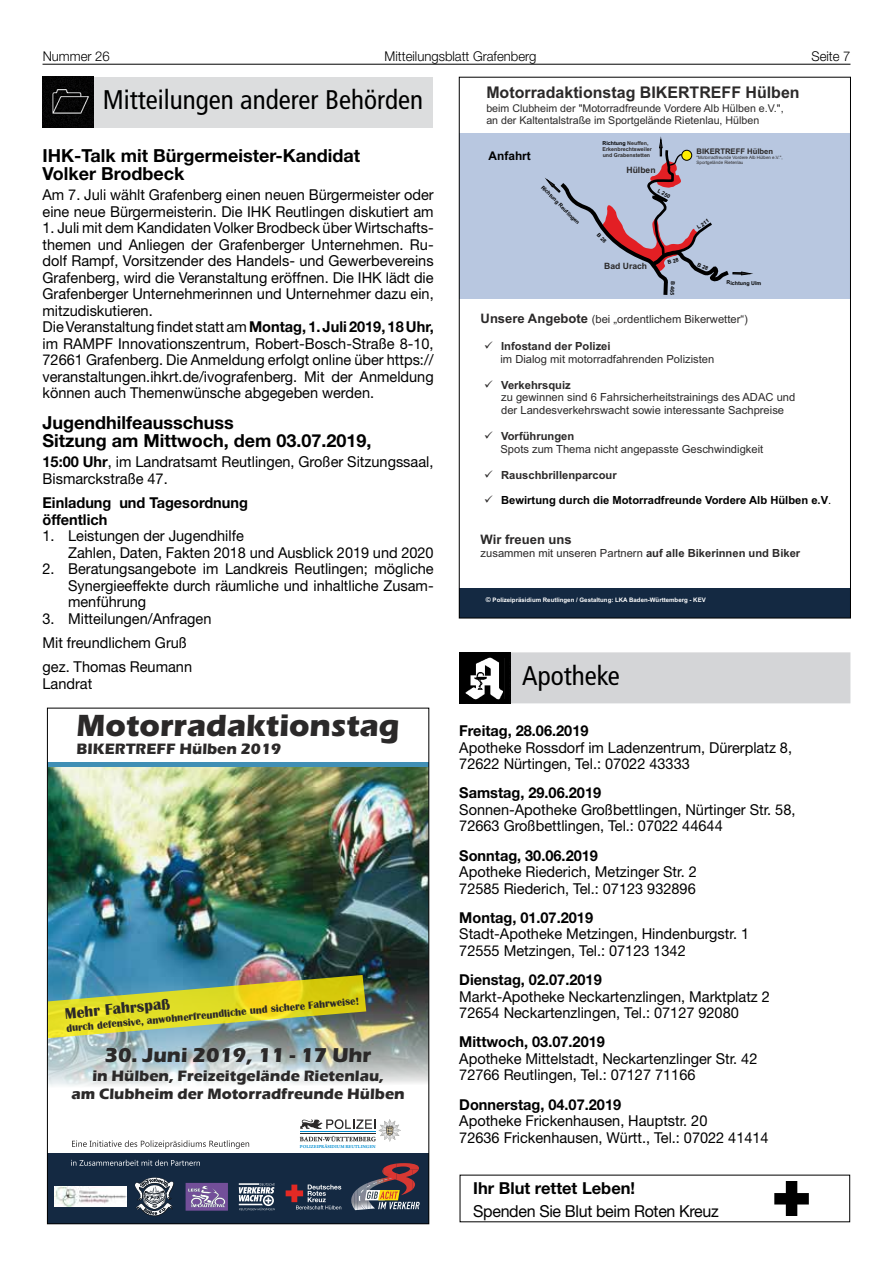
<style>
.page{position:relative;width:893px;height:1263px;background:#fff}
.page>*{position:absolute;margin:0;border:0;box-sizing:border-box;transform-origin:0 0}
.t1{font:700 31.8px "Eras ITC";color:#2b2929}
.t2{font:condensed 27px "Frutiger";color:#000}
.t3{font:700 20.85px "Eras ITC";color:#2b2929}
.t4{font:700 18px/18px "Helvetica Neue";color:#000}
.t5{font:16.5px "Helvetica Neue";letter-spacing:-.02em;color:#000}
.t6{font:700 16.5px "Helvetica Neue";color:#000}
.t7{font:700 16.05px "Arial";color:#2b2929}
.t8{font:700 15.9px "Britannic";color:#2b2929}
.t9{font:700 15.6px/17.9px "Eras ITC";color:#2b2929;text-align:center}
.t10{font:15px/16.5px "Helvetica Neue";color:#000}
.t11{font:700 15px/16.5px "Helvetica Neue";color:#000}
.t12{font:300 13.5px "Helvetica Neue";color:#000}
.t13{font:700 13.05px "Arial";color:#2b2929}
.t14{font:700 12px "Arial";color:#000}
.t15{font:11.25px/12.9px "Arial";color:#2b2929}
.t16{font:700 11.25px "Arial";color:#000}
.t17{font:700 11.25px "Arial";color:#2b2929}
.t18{font:10.8px/12px "Arial";color:#2b2929}
.t19{font:700 10.65px "Britannic";color:#2b2929}
.t20{font:700 8.7px "Arial";color:#2b2929}
.t21{font:700 7.8px "Arial";color:#2b2929}
.t22{font:700 6.15px "Arial";color:#fff}
.t23{font:700 5.4px/6px "Arial";letter-spacing:-.01em;color:#2b2929}
.t24{font:700 5.4px "Arial";color:#000}
.t25{font:4.8px "Arno Pro";color:#008cd1}
.t26{font:4.5px/5.1px "Arial";color:#2b2929}
.s1{font-weight:700}
.s2{color:#000}
.s3{font-weight:700;font-size:13.05px}
.s4{font-weight:400}
.s5{font-size:6.9px}
</style>
<div class="page">
<hr style="left:43px;top:64px;width:807px;height:1px;background:#000">
<div style="left:94px;top:77px;width:339px;height:51px;background:#dcddde"></div>
<img style="left:43px;top:77px;width:51px;height:51px">
<div style="left:48px;top:1153px;width:381px;height:71px;background:#142942"></div>
<img style="left:49px;top:766px;width:378px;height:436px">
<svg style="left:300px;top:1119px;width:101px;height:22px"></svg>
<svg style="left:72px;top:1140px;width:177px;height:9px"></svg>
<svg style="left:71px;top:1160px;width:129px;height:6px"></svg>
<hr style="left:47px;top:762px;width:382px;height:4px;background:#408fb5">
<img style="left:49px;top:975px;width:317px;height:63px">
<svg style="left:131px;top:1176px;width:45px;height:40px"></svg>
<svg style="left:186px;top:1183px;width:42px;height:28px"></svg>
<svg style="left:286px;top:1184px;width:55px;height:25px"></svg>
<svg style="left:239px;top:1183px;width:36px;height:27px"></svg>
<img style="left:358px;top:1186px;width:1px;height:24px">
<img style="left:354px;top:1189px;width:4px;height:21px">
<img style="left:351px;top:1192px;width:4px;height:17px">
<svg style="left:359px;top:1163px;width:61px;height:47px"></svg>
<img style="left:55px;top:1186px;width:71px;height:21px">
<div style="left:459px;top:134px;width:391px;height:165px;background:#b8c7e0"></div>
<div style="left:459px;top:589px;width:391px;height:29px;background:#142942"></div>
<div style="left:510px;top:653px;width:340px;height:50px;background:#d4d5d7"></div>
<div style="left:509px;top:652px;width:341px;height:51px;border:2px solid #d4d5d7"></div>
<hr style="left:510px;top:652px;width:1px;height:51px;background:#dcddde">
<div style="left:459px;top:652px;width:50px;height:51px;border:2px solid #000"></div>
<img style="left:465px;top:657px;width:39px;height:42px">
<div style="left:463px;top:655px;width:46px;height:2px;border:2px solid #000"></div>
<div style="left:462px;top:656px;width:3px;height:46px;border:2px solid #000"></div>
<div style="left:504px;top:656px;width:3px;height:46px;border:2px solid #000"></div>
<div style="left:465px;top:699px;width:42px;height:3px;border:2px solid #000"></div>
<img style="left:774px;top:1181px;width:35px;height:34px">
<svg style="left:545px;top:136px;width:208px;height:159px"></svg>
<p class="t12" style="left:43px;top:48px;width:69px">Nummer 26</p>
<p class="t12" style="left:385px;top:48px;width:153px">Mitteilungsblatt Grafenberg</p>
<p class="t12" style="left:811px;top:48px;width:40px">Seite 7</p>
<h2 class="t2" style="left:103px;top:84px;width:322px">Mitteilungen anderer Behörden</h2>
<p class="t4" style="left:43px;top:146px;width:319px">IHK-Talk mit Bürgermeister-Kandidat<br>Volker Brodbeck</p>
<p class="t10" style="left:43px;top:186px;width:393px">Am 7. Juli wählt Grafenberg einen neuen Bürgermeister oder eine neue Bürgermeisterin. Die IHK Reutlingen diskutiert am</p>
<p class="t10" style="left:43px;top:219px;width:393px">1. Juli mit dem Kandidaten Volker Brodbeck über Wirtschafts&shy;themen und Anliegen der Grafenberger Unternehmen. Ru&shy;dolf Rampf, Vorsitzender des Handels- und Gewerbevereins Grafenberg, wird die Veranstaltung eröffnen. Die IHK lädt die Grafenberger Unternehmerinnen und Unternehmer dazu ein, mitzudiskutieren.<br>Die Veranstaltung findet statt am <span class="s1">Montag, 1. Juli 2019, 18 Uhr, </span>im RAMPF Innovationszentrum, Robert-Bosch-Straße 8-10, 72661 Grafenberg. Die Anmeldung erfolgt online über https:// veranstaltungen.ihkrt.de/ivografenberg. Mit der Anmeldung können auch Themenwünsche abgegeben werden.</p>
<p class="t4" style="left:43px;top:413px;width:331px">Jugendhilfeausschuss<br>Sitzung am Mittwoch, dem 03.07.2019,</p>
<p class="t10" style="left:43px;top:454px;width:392px"><span class="s1">15:00 Uhr</span>, im Landratsamt Reutlingen, Großer Sitzungssaal,<br>Bismarckstraße 47.</p>
<p class="t11" style="left:43px;top:494px;width:207px">Einladung und Tagesordnung öffentlich</p>
<p class="t10" style="left:68px;top:527px;width:367px;text-indent:-26px">1. Leistungen der Jugendhilfe<br>Zahlen, Daten, Fakten 2018 und Ausblick 2019 und 2020</p>
<p class="t10" style="left:68px;top:560px;width:367px;text-align:justify;text-indent:-26px">2. Beratungsangebote im Landkreis Reutlingen; mögliche Synergieeffekte durch räumliche und inhaltliche Zusam&shy;menführung</p>
<p class="t10" style="left:43px;top:606px;width:170px;line-height:24.2px">3. Mitteilungen/Anfragen<br>Mit freundlichem Gruß gez. Thomas Reumann</p>
<p class="t10" style="left:43px;top:675px;width:51px">Landrat</p>
<p class="t7" style="left:486px;top:81px;width:315px">Motorradaktionstag BIKERTREFF Hülben</p>
<p class="t18" style="left:486px;top:102px;width:299px">beim Clubheim der "Motorradfreunde Vordere Alb Hülben e.V.", an der Kaltentalstraße im Sportgelände Rietenlau, Hülben</p>
<p class="t21" style="left:697px;top:145px;width:78px">BIKERTREFF H lben</p>
<p class="t26" style="left:697px;top:155px;width:88px">"Motorradfreunde Vordere Alb Hülben e.V.",<br>Sportgelände Rietenlau</p>
<p class="t23" style="left:603px;top:140px;width:51px"><span class="s2">Richtung</span> Neuffen,<br>Erkenbrechtsweiler und Grabenstetten</p>
<p class="t21" style="left:753px;top:145px;width:6px">ü</p>
<p class="t14" style="left:489px;top:147px;width:44px">Anfahrt</p>
<p class="t20" style="left:626px;top:163px;width:31px">Hülben</p>
<p class="t24" style="left:545px;top:184px;width:54px;rotate:45deg">Richtung Reutlingen</p>
<p class="t24" style="left:660px;top:187px;width:15px;rotate:29deg">L 250</p>
<p class="t24" style="left:695px;top:224px;width:15px;rotate:-33deg">L 211</p>
<p class="t20" style="left:604px;top:260px;width:44px">Bad Urach</p>
<p class="t24" style="left:727px;top:279px;width:36px;rotate:1deg">Richtung Ulm</p>
<p class="t24" style="left:677px;top:281px;width:16px;rotate:93deg">B 465</p>
<p class="t15" style="left:481px;top:312px;width:269px"><span class="s3">Unsere Angebote</span> (bei „ordentlichem Bikerwetter“)</p>
<p class="t15" style="left:500px;top:339px;width:215px;text-indent:-16px">✓ <span class="s1">Infostand der Polizei<br></span>im Dialog mit motorradfahrenden Polizisten</p>
<p class="t15" style="left:501px;top:378px;width:296px;text-indent:-17px">✓ <span class="s1">Verkehrsquiz<br></span>zu gewinnen sind 6 Fahrsicherheitstrainings des ADAC und der Landesverkehrswacht sowie interessante Sachpreise</p>
<p class="t15" style="left:500px;top:430px;width:264px;text-indent:-16px">✓ <span class="s1">Vorführungen<br></span>Spots zum Thema nicht angepasste Geschwindigkeit</p>
<p class="t17" style="left:484px;top:467px;width:134px">✓ Rauschbrillenparcour</p>
<p class="t16" style="left:501px;top:492px;width:332px">Bewirtung durch die Motorradfreunde Vordere Alb Hülben e.V<span class="s4">.</span></p>
<p class="t13" style="left:481px;top:530px;width:93px">Wir freuen uns</p>
<p class="t15" style="left:481px;top:546px;width:321px">zusammen mit unseren Partnern <span class="s1">auf alle Bikerinnen und Biker</span></p>
<p class="t22" style="left:486px;top:595px;width:221px"><span class="s5">©</span> Polizeipräsidium Reutlingen / Gestaltung: LKA Baden-Württemberg - KEV</p>
<h2 class="t2" style="left:522px;top:660px;width:99px">Apotheke</h2>
<p class="t11" style="left:459px;top:722px;width:131px">Freitag, 28.06.2019</p>
<p class="t10" style="left:459px;top:739px;width:334px">Apotheke Rossdorf im Ladenzentrum, Dürerplatz 8,<br>72622 Nürtingen, Tel.: 07022 43333</p>
<p class="t11" style="left:459px;top:784px;width:143px">Samstag, 29.06.2019</p>
<p class="t10" style="left:459px;top:801px;width:338px">Sonnen-Apotheke Großbettlingen, Nürtinger Str. 58,<br>72663 Großbettlingen, Tel.: 07022 44644</p>
<p class="t11" style="left:459px;top:847px;width:140px">Sonntag, 30.06.2019</p>
<p class="t10" style="left:459px;top:863px;width:239px">Apotheke Riederich, Metzinger Str. 2<br>72585 Riederich, Tel.: 07123 932896</p>
<p class="t11" style="left:459px;top:909px;width:135px">Montag, 01.07.2019</p>
<p class="t10" style="left:459px;top:926px;width:291px">Stadt-Apotheke Metzingen, Hindenburgstr. 1<br>72555 Metzingen, Tel.: 07123 1342</p>
<p class="t11" style="left:459px;top:971px;width:144px">Dienstag, 02.07.2019</p>
<p class="t10" style="left:459px;top:988px;width:312px">Markt-Apotheke Neckartenzlingen, Marktplatz 2<br>72654 Neckartenzlingen, Tel.: 07127 92080</p>
<p class="t11" style="left:459px;top:1033px;width:147px">Mittwoch, 03.07.2019</p>
<p class="t10" style="left:459px;top:1050px;width:300px">Apotheke Mittelstadt, Neckartenzlinger Str. 42<br>72766 Reutlingen, Tel.: 07127 71166</p>
<p class="t11" style="left:459px;top:1096px;width:163px">Donnerstag, 04.07.2019</p>
<p class="t10" style="left:459px;top:1112px;width:311px">Apotheke Frickenhausen, Hauptstr. 20<br>72636 Frickenhausen, Württ., Tel.: 07022 41414</p>
<p class="t6" style="left:473px;top:1178px;width:163px">Ihr Blut rettet Leben!</p>
<p class="t5" style="left:473px;top:1201px;width:247px">Spenden Sie Blut beim Roten Kreuz</p>
<h1 class="t1" style="left:77px;top:707px;width:325px">Motorradaktionstag</h1>
<p class="t9" style="left:77px;top:740px;width:206px">BIKERTREFF Hülben 2019</p>
<p class="t19" style="left:66px;top:1021px;width:296px;rotate:-5deg">durch defensive, anwohnerfreundliche und sichere Fahrweise!</p>
<p class="t8" style="left:64px;top:1004px;width:107px;rotate:-5deg">Mehr Fahrspaß</p>
<h3 class="t3" style="left:105px;top:1043px;width:268px">30. Juni 2019, 11 - 17 Uhr</h3>
<p class="t9" style="left:71px;top:1067px;width:335px">in Hülben, Freizeitgelände Rietenlau,<br>am Clubheim der Motorradfreunde Hülben</p>
<p class="t25" style="left:300px;top:1143px;width:77px">POLIZEIPRÄSIDIUM REUTLINGEN</p>
</div>
